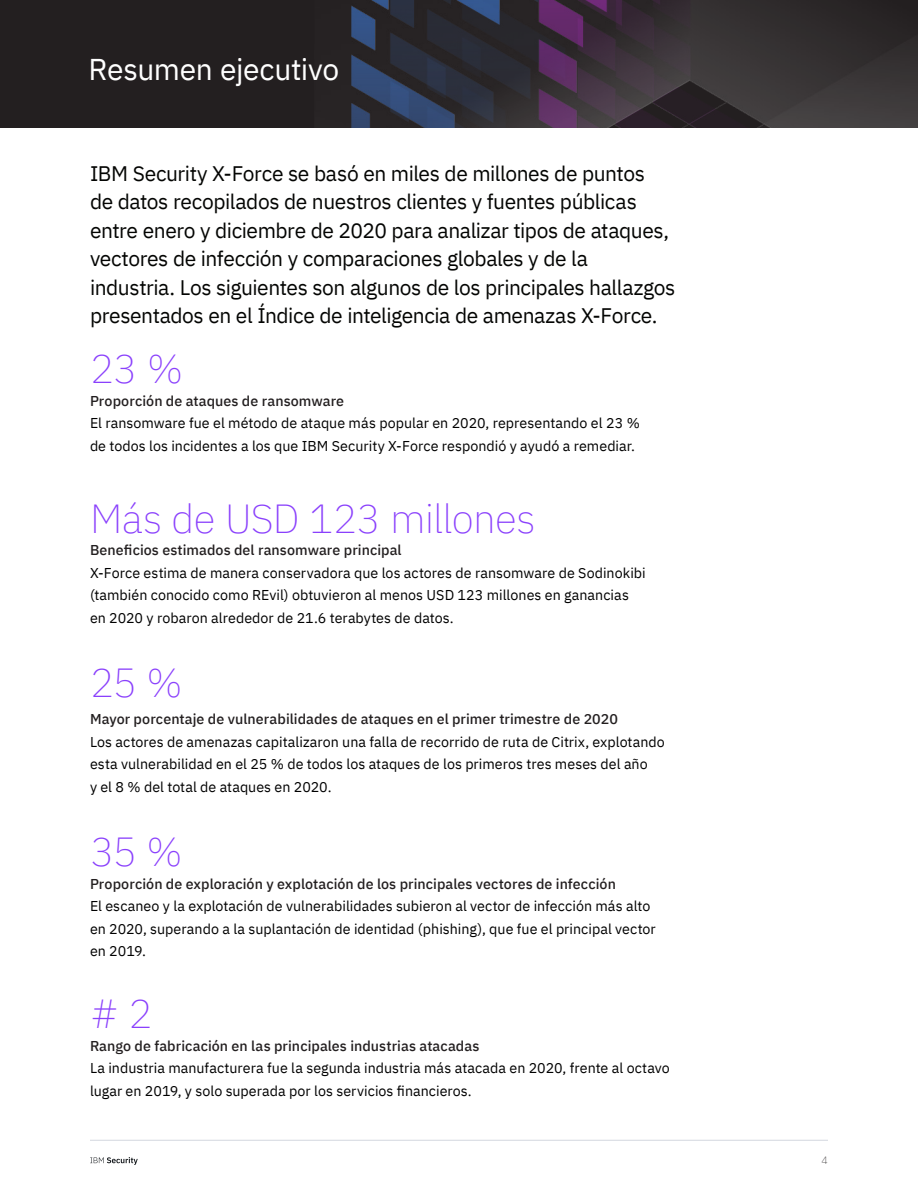
<style>
.page{position:relative;width:918px;height:1188px;background:#fff}
.page>*{position:absolute;margin:0;border:0;box-sizing:border-box;transform-origin:0 0}
.Body_copy{font:200 40.5px "IBM Plex Sans";letter-spacing:-.015em;color:#8a40fc}
.medium_call_out{font:200 40.5px "IBM Plex Sans";color:#8a40fc}
.Main_Section_Title{font:30px "IBM Plex Sans";letter-spacing:-.015em;color:#fff}
.Large_Text{font:21px/28.5px "IBM Plex Sans";letter-spacing:-.02em;color:#040503}
.Body_copy-2{font:14.25px/22.5px "IBM Plex Sans";letter-spacing:.005em;color:#000}
.t1{font:200 10.5px "IBM Plex Sans";color:#231f20}
.s1{font-weight:500;color:#231f20}
</style>
<div class="page">
<hr style="left:90px;top:1140px;width:738px;height:1px;background:#d3d7df">
<svg style="left:90px;top:1157px;width:48px;height:8px"></svg>
<div style="left:0;top:0;width:918px;height:128px;background:#231f20"></div>
<img style="left:351px;top:0;width:567px;height:128px">
<p class="Main_Section_Title" style="left:89px;top:46px;width:252px">Resumen ejecutivo</p>
<p class="Large_Text" style="left:90px;top:157px;width:587px">IBM Security X-Force se basó en miles de millones de puntos<br>de datos recopilados de nuestros clientes y fuentes públicas entre enero y diciembre de 2020 para analizar tipos de ataques, vectores de infección y comparaciones globales y de la industria. Los siguientes son algunos de los principales hallazgos presentados en el Índice de inteligencia de amenazas X-Force.</p>
<p class="Body_copy" style="left:90px;top:339px;width:95px">23 %</p>
<p class="Body_copy-2" style="left:90px;top:388px;width:551px"><span class="s1">Proporción de ataques de ransomware<br></span>El ransomware fue el método de ataque más popular en 2020, representando el 23 % de todos los incidentes a los que IBM Security X-Force respondió y ayudó a remediar.</p>
<p class="Body_copy" style="left:90px;top:488px;width:447px">Más de USD 123 millones</p>
<p class="Body_copy-2" style="left:90px;top:538px;width:557px"><span class="s1">Beneficios estimados del ransomware principal<br></span>X-Force estima de manera conservadora que los actores de ransomware de Sodinokibi (también conocido como REvil) obtuvieron al menos USD 123 millones en ganancias en 2020 y robaron alrededor de 21.6 terabytes de datos.</p>
<p class="medium_call_out" style="left:90px;top:652px;width:94px">25 %</p>
<p class="Body_copy-2" style="left:90px;top:707px;width:576px"><span class="s1">Mayor porcentaje de vulnerabilidades de ataques en el primer trimestre de 2020<br></span>Los actores de amenazas capitalizaron una falla de recorrido de ruta de Citrix, explotando esta vulnerabilidad en el 25 % de todos los ataques de los primeros tres meses del año<br>y el 8 % del total de ataques en 2020.</p>
<p class="Body_copy" style="left:90px;top:822px;width:94px">35 %</p>
<p class="Body_copy-2" style="left:90px;top:871px;width:567px"><span class="s1">Proporción de exploración y explotación de los principales vectores de infección<br></span>El escaneo y la explotación de vulnerabilidades subieron al vector de infección más alto en 2020, superando a la suplantación de identidad (phishing), que fue el principal vector en 2019.</p>
<p class="Body_copy" style="left:90px;top:984px;width:64px"># 2</p>
<p class="Body_copy-2" style="left:90px;top:1033px;width:581px"><span class="s1">Rango de fabricación en las principales industrias atacadas<br></span>La industria manufacturera fue la segunda industria más atacada en 2020, frente al octavo lugar en 2019, y solo superada por los servicios financieros.</p>
<p class="t1" style="left:822px;top:1153px;width:8px">4</p>
</div>
